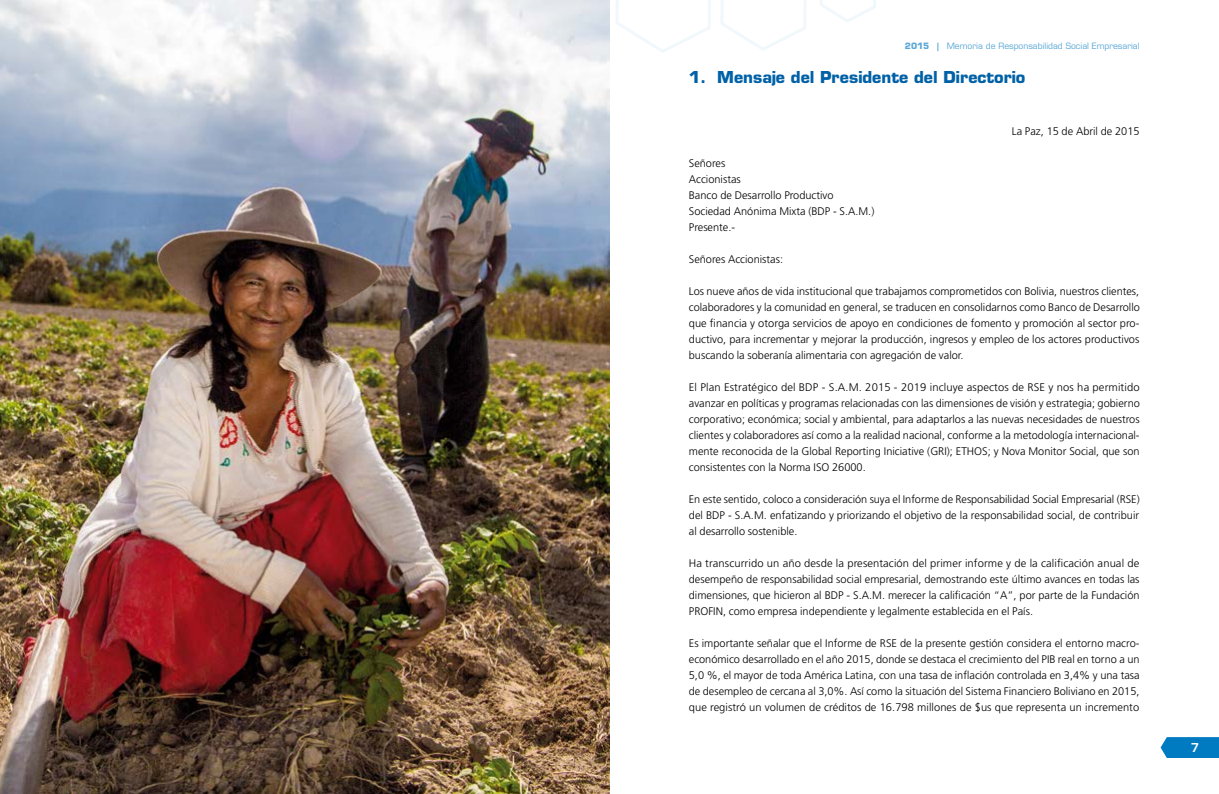
<style>
.page{position:relative;width:1219px;height:794px;background:#fff}
.page>*{position:absolute;margin:0;border:0;box-sizing:border-box;transform-origin:0 0}
.t1{font:700 16px "Eurostile LT Std";color:#0061a7}
.t2{font:600 12px "Eurostile LT Std";color:#fff}
.t3{font:300 11px/16px "Frutiger LT Std";color:#000;text-align:justify}
.t4{font:8.5px "Eurostile LT Std";color:#5aa7d7}
.s1{font-weight:700}
</style>
<div class="page">
<svg style="left:1161px;top:737px;width:58px;height:21px"></svg>
<svg style="left:820px;top:0;width:56px;height:22px"></svg>
<svg style="left:616px;top:0;width:190px;height:53px"></svg>
<img style="left:0;top:0;width:609px;height:794px">
<p class="t4" style="left:905px;top:41px;width:236px"><span class="s1">2015 |</span> Memoria de Responsabilidad Social Empresarial</p>
<h1 class="t1" style="left:689px;top:67px;width:338px">1. Mensaje del Presidente del Directorio</h1>
<p class="t3" style="left:1012px;top:123px;width:129px">La Paz, 15 de Abril de 2015</p>
<p class="t3" style="left:689px;top:155px;width:187px;text-align:left">Señores<br>Accionistas<br>Banco de Desarrollo Productivo<br>Sociedad Anónima Mixta (BDP - S.A.M.)<br>Presente.-</p>
<p class="t3" style="left:689px;top:251px;width:96px">Señores Accionistas:</p>
<p class="t3" style="left:689px;top:283px;width:452px">Los nueve años de vida institucional que trabajamos comprometidos con Bolivia, nuestros clientes, colaboradores y la comunidad en general, se traducen en consolidarnos como Banco de Desarrollo que financia y otorga servicios de apoyo en condiciones de fomento y promoción al sector pro&shy;ductivo, para incrementar y mejorar la producción, ingresos y empleo de los actores productivos buscando la soberanía alimentaria con agregación de valor.</p>
<p class="t3" style="left:689px;top:379px;width:453px">El Plan Estratégico del BDP - S.A.M. 2015 - 2019 incluye aspectos de RSE y nos ha permitido avanzar en políticas y programas relacionadas con las dimensiones de visión y estrategia; gobierno corporativo; económica; social y ambiental, para adaptarlos a las nuevas necesidades de nuestros clientes y colaboradores así como a la realidad nacional, conforme a la metodología internacional&shy;mente reconocida de la Global Reporting Iniciative (GRI); ETHOS; y Nova Monitor Social, que son consistentes con la Norma ISO 26000.</p>
<p class="t3" style="left:689px;top:491px;width:452px">En este sentido, coloco a consideración suya el Informe de Responsabilidad Social Empresarial (RSE) del BDP - S.A.M. enfatizando y priorizando el objetivo de la responsabilidad social, de contribuir al desarrollo sostenible.</p>
<p class="t3" style="left:689px;top:555px;width:452px">Ha transcurrido un año desde la presentación del primer informe y de la calificación anual de desempeño de responsabilidad social empresarial, demostrando este último avances en todas las dimensiones, que hicieron al BDP - S.A.M. merecer la calificación “A”, por parte de la Fundación PROFIN, como empresa independiente y legalmente establecida en el País.</p>
<p class="t3" style="left:689px;top:635px;width:452px">Es importante señalar que el Informe de RSE de la presente gestión considera el entorno macro&shy;económico desarrollado en el año 2015, donde se destaca el crecimiento del PIB real en torno a un 5,0 %, el mayor de toda América Latina, con una tasa de inflación controlada en 3,4% y una tasa de desempleo de cercana al 3,0%. Así como la situación del Sistema Financiero Boliviano en 2015, que registró un volumen de créditos de 16.798 millones de $us que representa un incremento</p>
<p class="t2" style="left:1191px;top:740px;width:10px">7</p>
</div>
